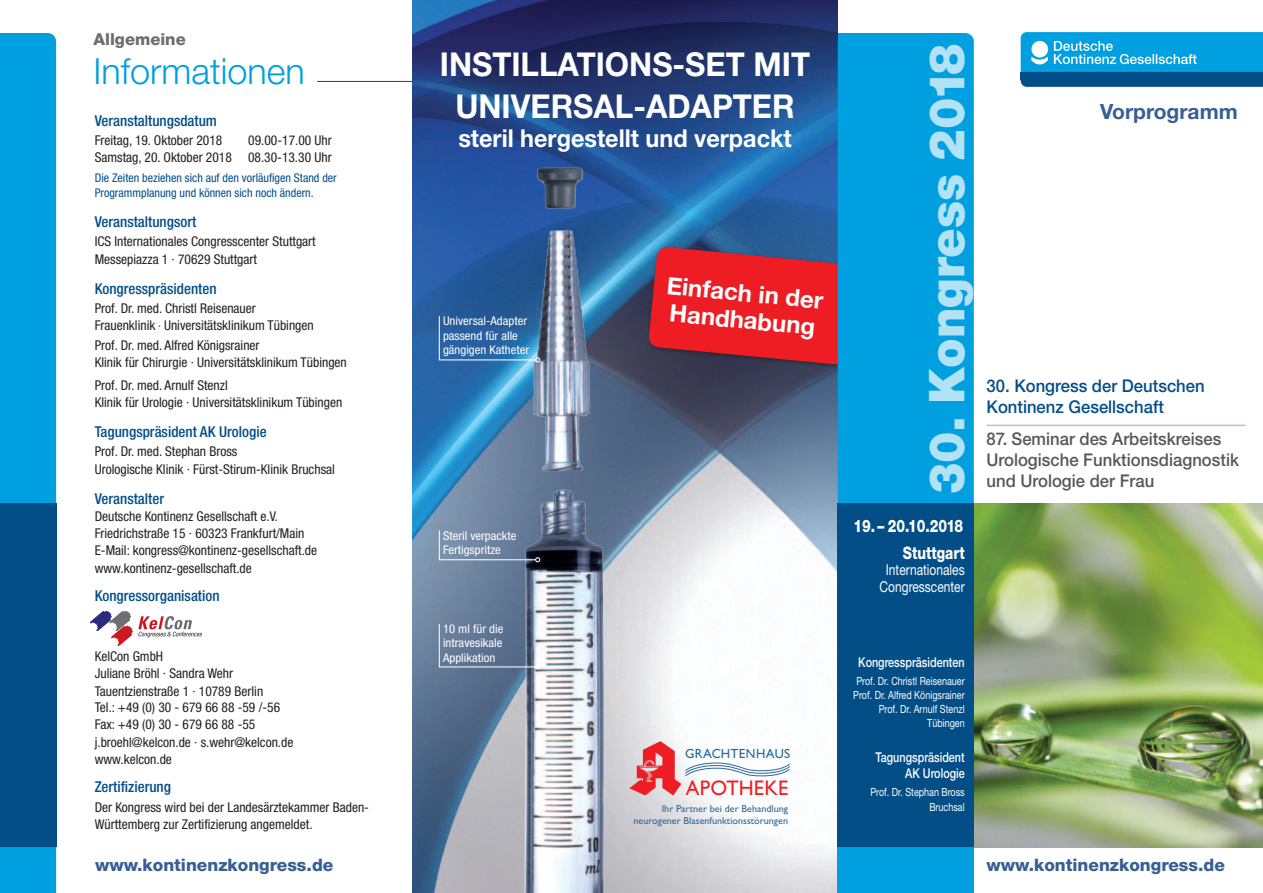
<style>
.page{position:relative;width:1263px;height:893px;background:#fff}
.page>*{position:absolute;margin:0;border:0;box-sizing:border-box;transform-origin:0 0}
.t1{font:900 49.5px "Helvetica Neue LT";color:rgb(255 255 255/.7);scale:.95 1}
.t2{font:300 36px "Helvetica Neue LT";color:#009fdf}
.t3{font:700 32.85px/41.8px "Helvetica Neue";color:#fff;text-align:center;scale:.95 1}
.t4{font:700 24.6px "Helvetica Neue";color:#fff;scale:.95 1}
.t5{font:700 24px/27px "Helvetica Neue";color:#fff}
.t6{font:21.15px "Gill Sans";letter-spacing:.01em;color:#ed2124}
.t7{font:700 21px "Helvetica Neue LT";color:#385f94}
.t8{font:500 17.55px/21px "Helvetica Neue LT";color:#57585a;scale:.95 1}
.t9{font:500 17.55px/21px "Helvetica Neue LT";color:#044e88;scale:.95 1}
.t10{font:800 17.25px "Helvetica Neue LT";color:#385f94}
.t11{font:800 17.25px "Helvetica Neue LT";color:#fff;scale:.8 1}
.t12{font:800 16.5px "Helvetica Neue LT";color:#6c6d70}
.t13{font:500 condensed 15px "Helvetica Neue LT";color:#044e88}
.t14{font:15px/16.5px "Helvetica Neue LT";color:#fff;text-align:center;scale:.8 1}
.t15{font:condensed 13.5px/17.2px "Helvetica Neue LT";color:#231f20}
.t16{font:500 13.5px/16.5px "Helvetica Neue LT";color:#fff;text-align:right;scale:.8 1}
.t17{font:13.35px "Gill Sans";letter-spacing:.025em;color:#25699c}
.t18{font:condensed 12px/14.4px "Helvetica Neue";color:#fff;scale:1.06 1}
.t19{font:condensed 12px/15px "Helvetica Neue LT";color:#044e88}
.t20{font:11.25px/14.2px "Helvetica Neue LT";color:#fff;text-align:right;scale:.8 1}
.t21{font:10.05px/12.1px "Gill Sans";color:#2f699a;text-align:right}
.s1{font-size:12px}
</style>
<div class="page">
<hr style="left:317px;top:81px;width:188px;height:1px;background:#044e88">
<img style="left:412px;top:0;width:426px;height:893px">
<img style="left:496px;top:161px;width:144px;height:732px">
<svg style="left:629px;top:741px;width:161px;height:54px"></svg>
<svg style="left:438px;top:315px;width:102px;height:47px;background:#306ca6"></svg>
<svg style="left:438px;top:623px;width:102px;height:46px;background:#697d98"></svg>
<svg style="left:438px;top:529px;width:102px;height:33px;background:#70849d"></svg>
<div style="left:647px;top:245px;width:191px;height:128px;background:#231f20;opacity:.61"></div>
<svg style="left:648px;top:246px;width:190px;height:122px;background:#c62631"></svg>
<img style="left:974px;top:503px;width:289px;height:344px">
<div style="left:838px;top:33px;width:136px;height:814px;background:#009fdf;border-radius:9px"></div>
<div style="left:838px;top:33px;width:12px;height:859px;background:#009fdf"></div>
<div style="left:838px;top:503px;width:136px;height:389px;background:#044e88"></div>
<div style="left:838px;top:847px;width:136px;height:46px;background:#009fdf"></div>
<hr style="left:986px;top:425px;width:260px;height:1px;background:#b9bfd6">
<svg style="left:91px;top:611px;width:111px;height:34px"></svg>
<div style="left:0;top:33px;width:56px;height:860px;background:#009fdf"></div>
<div style="left:0;top:503px;width:56px;height:344px;background:#044e88"></div>
<svg style="left:1021px;top:32px;width:242px;height:55px;background:#1691ca"></svg>
<p class="t12" style="left:94px;top:33px;width:94px">Allgemeine</p>
<h2 class="t2" style="left:94px;top:58px;width:213px">Informationen</h2>
<p class="t13" style="left:95px;top:115px;width:124px">Veranstaltungsdatum</p>
<p class="t15" style="left:95px;top:133px;width:129px">Freitag, 19. Oktober 2018</p>
<p class="t15" style="left:95px;top:133px;width:239px;text-align:right">09.00-17.00 Uhr<br>Samstag, 20. Oktober 2018 08.30-13.30 Uhr</p>
<p class="t19" style="left:95px;top:171px;width:244px">Die Zeiten beziehen sich auf den vorläufigen Stand der<br>Programmplanung und können sich noch ändern.</p>
<p class="t13" style="left:95px;top:216px;width:103px">Veranstaltungsort</p>
<p class="t15" style="left:95px;top:234px;width:223px">ICS Internationales Congresscenter Stuttgart<br>Messepiazza 1 · 70629 Stuttgart</p>
<p class="t13" style="left:95px;top:283px;width:123px">Kongresspräsidenten</p>
<p class="t15" style="left:95px;top:301px;width:221px">Prof. Dr. med. Christl Reisenauer<br>Frauenklinik <span class="s1">·</span> Universitätsklinikum Tübingen</p>
<p class="t15" style="left:95px;top:337px;width:254px">Prof. Dr. med. Alfred Königsrainer<br>Klinik für Chirurgie · Universitätsklinikum Tübingen</p>
<p class="t15" style="left:95px;top:377px;width:249px">Prof. Dr. med. Arnulf Stenzl<br>Klinik für Urologie · Universitätsklinikum Tübingen</p>
<p class="t13" style="left:95px;top:426px;width:173px">Tagungspräsident AK Urologie</p>
<p class="t15" style="left:95px;top:444px;width:242px">Prof. Dr. med. Stephan Bross<br>Urologische Klinik · Fürst-Stirum-Klinik Bruchsal</p>
<p class="t13" style="left:95px;top:493px;width:71px">Veranstalter</p>
<p class="t15" style="left:95px;top:508px;width:224px">Deutsche Kontinenz Gesellschaft e.V.<br>Friedrichstraße 15 · 60323 Frankfurt/Main E-Mail: kongress@kontinenz-gesellschaft.de www.kontinenz-gesellschaft.de</p>
<p class="t13" style="left:95px;top:590px;width:126px">Kongressorganisation</p>
<p class="t15" style="left:95px;top:649px;width:200px">KelCon GmbH<br>Juliane Bröhl · Sandra Wehr<br>Tauentzienstraße 1 · 10789 Berlin<br>Tel.: +49 (0) 30 - 679 66 88 -59 /-56<br>Fax: +49 (0) 30 - 679 66 88 -55 j.broehl@kelcon.de · s.wehr@kelcon.de www.kelcon.de</p>
<p class="t13" style="left:95px;top:782px;width:78px">Zertifizierung</p>
<p class="t15" style="left:95px;top:799px;width:276px">Der Kongress wird bei der Landesärztekammer Baden-<br>Württemberg zur Zertifizierung angemeldet.</p>
<h3 class="t3" style="left:440px;top:46px;width:391px">INSTILLATIONS-SET MIT<br>UNIVERSAL-ADAPTER</h3>
<h3 class="t4" style="left:458px;top:130px;width:352px">steril hergestellt und verpackt</h3>
<p class="t18" style="left:443px;top:315px;width:83px">Universal-Adapter passend für alle gängigen Katheter</p>
<p class="t18" style="left:443px;top:529px;width:71px">Steril verpackte<br>Fertigspritze</p>
<p class="t18" style="left:443px;top:622px;width:58px;text-align:justify">10 ml für die intravesikale Applikation</p>
<h3 class="t5" style="left:668px;top:274px;width:159px;rotate:5deg">Einfach in der<br>Handhabung</h3>
<p class="t17" style="left:685px;top:749px;width:107px">GRACHTENHAUS</p>
<h3 class="t6" style="left:686px;top:780px;width:104px">APOTHEKE</h3>
<p class="t21" style="left:633px;top:802px;width:156px">Ihr Partner bei der Behandlung neurogener Blasenfunktionsstörungen</p>
<h1 class="t1" style="left:929px;top:494px;width:475px;rotate:-90deg">30. Kongress 2018</h1>
<p class="t11" style="left:853px;top:520px;width:139px">19. – 20.10.2018</p>
<p class="t11" style="left:903px;top:547px;width:79px">Stuttgart</p>
<p class="t14" style="left:880px;top:563px;width:108px">Internationales<br>Congresscenter</p>
<h3 class="t7" style="left:1100px;top:104px;width:139px">Vorprogramm</h3>
<p class="t9" style="left:986px;top:377px;width:231px">30. Kongress der Deutschen<br>Kontinenz Gesellschaft</p>
<p class="t8" style="left:986px;top:430px;width:267px">87. Seminar des Arbeitskreises<br>Urologische Funktionsdiagnostik und Urologie der Frau</p>
<p class="t16" style="left:858px;top:655px;width:135px">Kongresspräsidenten</p>
<p class="t20" style="left:853px;top:674px;width:141px">Prof. Dr. Christl Reisenauer<br>Prof. Dr. Alfred Königsrainer<br>Prof. Dr. Arnulf Stenzl<br>Tübingen</p>
<p class="t16" style="left:875px;top:750px;width:113px">Tagungspräsident<br>AK Urologie</p>
<p class="t20" style="left:870px;top:786px;width:119px">Prof. Dr. Stephan Bross<br>Bruchsal</p>
<p class="t10" style="left:95px;top:859px;width:240px">www.kontinenzkongress.de</p>
<p class="t10" style="left:986px;top:859px;width:240px">www.kontinenzkongress.de</p>
</div>
